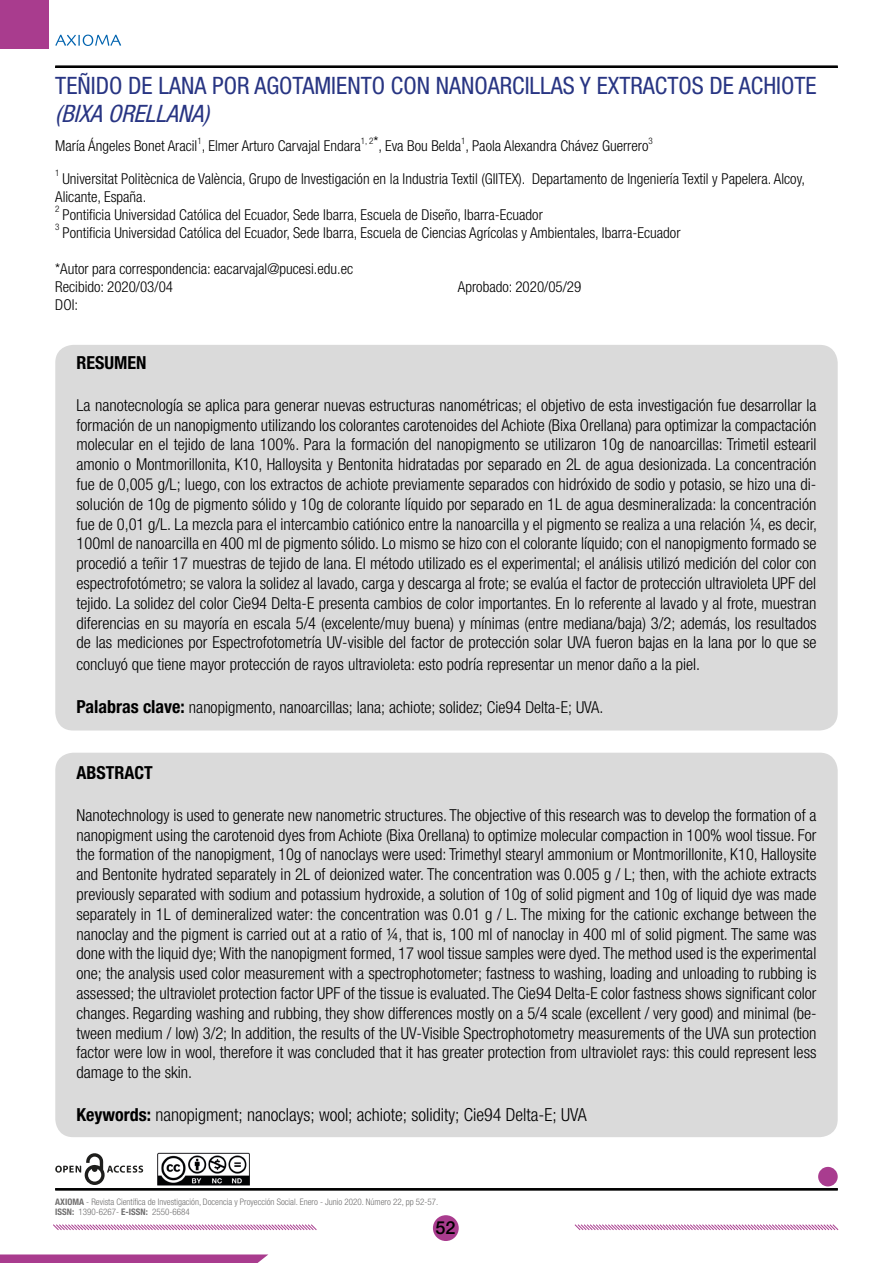
<style>
.page{position:relative;width:893px;height:1263px;background:#fff}
.page>*{position:absolute;margin:0;border:0;box-sizing:border-box;transform-origin:0 0}
.t1{font:condensed 24px "Helvetica Neue LT Std";color:#283583}
.t2{font:italic condensed 24px "Helvetica Neue LT Std";color:#283583}
.t3{font:300 condensed 18px "Helvetica Neue LT Std";color:#000}
.t4{font:700 condensed 18px "Helvetica Neue LT Std";color:#000}
.t5{font:500 18px "Helvetica Neue LT Std";color:#000}
.t6{font:300 condensed 16.5px/19.8px "Helvetica Neue LT Std";color:#000;text-align:justify}
.t7{font:300 condensed 15px/18px "Helvetica Neue LT Std";color:#000}
.t8{font:300 condensed 9px/10.8px "Helvetica Neue LT Std";color:#706f6f}
.t9{font:300 condensed 9px "Helvetica Neue LT Std";color:#000}
.s1{font-weight:700;font-size:18px}
.s2{font-weight:700}
</style>
<div class="page">
<div style="left:433px;top:1215px;width:26px;height:26px;background:#a93c8e;border-radius:50%"></div>
<svg style="left:53px;top:1224px;width:786px;height:6px"></svg>
<svg style="left:0;top:1254px;width:268px;height:9px;background:#af4a96"></svg>
<div style="left:0;top:0;width:49px;height:49px;background:#a93c8e"></div>
<svg style="left:55px;top:35px;width:66px;height:11px"></svg>
<hr style="left:55px;top:66px;width:783px;height:1px;background:#000">
<hr style="left:55px;top:67px;width:783px;height:1px;background:#000">
<hr style="left:55px;top:1188px;width:783px;height:1px;background:#000">
<hr style="left:55px;top:1189px;width:783px;height:1px;background:#000">
<div style="left:55px;top:345px;width:783px;height:385px;background:#dadada;border-radius:18px"></div>
<div style="left:55px;top:753px;width:783px;height:384px;background:#dadada;border-radius:18px"></div>
<svg style="left:55px;top:1153px;width:88px;height:32px"></svg>
<img style="left:157px;top:1152px;width:93px;height:34px">
<div style="left:818px;top:1167px;width:20px;height:19px;background:#a93c8f;border-radius:50%"></div>
<h1 class="t1" style="left:55px;top:71px;width:763px">TEÑIDO DE LANA POR AGOTAMIENTO CON NANOARCILLAS Y EXTRACTOS DE ACHIOTE</h1>
<h1 class="t2" style="left:55px;top:100px;width:162px">(BIXAORELLANA)</h1>
<p class="t7" style="left:55px;top:137px;width:595px">María Ángeles Bonet Aracil , Elmer Arturo Carvajal Endara<sup>1,</sup> <sup>2</sup>*, Eva Bou Belda , Paola Alexandra Chávez Guerrero</p>
<p class="t9" style="left:197px;top:135px;width:6px">1</p>
<p class="t9" style="left:461px;top:135px;width:6px">1</p>
<p class="t9" style="left:648px;top:135px;width:6px">3</p>
<p class="t9" style="left:55px;top:168px;width:6px">1</p>
<p class="t7" style="left:55px;top:169px;width:751px;text-indent:7px">Universitat Politècnica de València, Grupo de Investigación en la Industria Textil (GIITEX). Departamento de Ingeniería Textil y Papelera. Alcoy,<br>Alicante, España.</p>
<p class="t9" style="left:55px;top:204px;width:6px">2</p>
<p class="t7" style="left:62px;top:205px;width:482px">Pontificia Universidad Católica del Ecuador, Sede Ibarra, Escuela de Diseño, Ibarra-Ecuador</p>
<p class="t9" style="left:55px;top:222px;width:6px">3</p>
<p class="t7" style="left:62px;top:223px;width:620px">Pontificia Universidad Católica del Ecuador, Sede Ibarra, Escuela de Ciencias Agrícolas y Ambientales, Ibarra-Ecuador</p>
<p class="t7" style="left:55px;top:259px;width:299px">*Autor para correspondencia: eacarvajal@pucesi.edu.ec<br>Recibido: 2020/03/04</p>
<p class="t7" style="left:458px;top:277px;width:125px">Aprobado: 2020/05/29</p>
<p class="t7" style="left:55px;top:295px;width:24px">DOI:</p>
<p class="t4" style="left:77px;top:352px;width:72px">RESUMEN</p>
<p class="t6" style="left:77px;top:395px;width:742px">La nanotecnología se aplica para generar nuevas estructuras nanométricas; el objetivo de esta investigación fue desarrollar la formación de un nanopigmento utilizando los colorantes carotenoides del Achiote (Bixa Orellana) para optimizar la compactación molecular en el tejido de lana 100%. Para la formación del nanopigmento se utilizaron 10g de nanoarcillas: Trimetil estearil amonio o Montmorillonita, K10, Halloysita y Bentonita hidratadas por separado en 2L de agua desionizada. La concentración fue de 0,005 g/L; luego, con los extractos de achiote previamente separados con hidróxido de sodio y potasio, se hizo una di&shy;solución de 10g de pigmento sólido y 10g de colorante líquido por separado en 1L de agua desmineralizada: la concentración fue de 0,01 g/L. La mezcla para el intercambio catiónico entre la nanoarcilla y el pigmento se realiza a una relación ¼, es decir, 100ml de nanoarcilla en 400 ml de pigmento sólido. Lo mismo se hizo con el colorante líquido; con el nanopigmento formado se procedió a teñir 17 muestras de tejido de lana. El método utilizado es el experimental; el análisis utilizó medición del color con espectrofotómetro; se valora la solidez al lavado, carga y descarga al frote; se evalúa el factor de protección ultravioleta UPF del tejido. La solidez del color Cie94 Delta-E presenta cambios de color importantes. En lo referente al lavado y al frote, muestran diferencias en su mayoría en escala 5/4 (excelente/muy buena) y mínimas (entre mediana/baja) 3/2; además, los resultados de las mediciones por Espectrofotometría UV-visible del factor de protección solar UVA fueron bajas en la lana por lo que se</p>
<p class="t6" style="left:77px;top:654px;width:625px">concluyó que tiene mayor protección de rayos ultravioleta: esto podría representar un menor daño a la piel.</p>
<p class="t6" style="left:77px;top:697px;width:528px"><span class="s1">Palabras clave:</span> nanopigmento, nanoarcillas; lana; achiote; solidez; Cie94 Delta-E; UVA.</p>
<p class="t4" style="left:77px;top:762px;width:78px">ABSTRACT</p>
<p class="t6" style="left:77px;top:805px;width:741px">Nanotechnology is used to generate new nanometric structures. The objective of this research was to develop the formation of a nanopigment using the carotenoid dyes from Achiote (Bixa Orellana) to optimize molecular compaction in 100% wool tissue. For the formation of the nanopigment, 10g of nanoclays were used: Trimethyl stearyl ammonium or Montmorillonite, K10, Halloysite and Bentonite hydrated separately in 2L of deionized water. The concentration was 0.005 g / L; then, with the achiote extracts previously separated with sodium and potassium hydroxide, a solution of 10g of solid pigment and 10g of liquid dye was made separately in 1L of demineralized water: the concentration was 0.01 g / L. The mixing for the cationic exchange between the nanoclay and the pigment is carried out at a ratio of ¼, that is, 100 ml of nanoclay in 400 ml of solid pigment. The same was done with the liquid dye; With the nanopigment formed, 17 wool tissue samples were dyed. The method used is the experimental one; the analysis used color measurement with a spectrophotometer; fastness to washing, loading and unloading to rubbing is assessed; the ultraviolet protection factor UPF of the tissue is evaluated. The Cie94 Delta-E color fastness shows significant color changes. Regarding washing and rubbing, they show differences mostly on a 5/4 scale (excellent / very good) and minimal (be&shy;tween medium / low) 3/2; In addition, the results of the UV-Visible Spectrophotometry measurements of the UVA sun protection factor were low in wool, therefore it was concluded that it has greater protection from ultraviolet rays: this could represent less damage to the skin.</p>
<p class="t3" style="left:77px;top:1105px;width:512px"><span class="s2">Keywords:</span> nanopigment; nanoclays; wool; achiote; solidity; Cie94 Delta-E; UVA</p>
<p class="t8" style="left:55px;top:1196px;width:384px"><span class="s2">AXIOMA</span> - Revista Científica de Investigación, Docencia y Proyección Social. Enero - Junio 2020. Número 22, pp 52-57.<br><span class="s2">ISSN:</span> 1390-6267- <span class="s2">E-ISSN:</span> 2550-6684</p>
<p class="t5" style="left:436px;top:1216px;width:22px">52</p>
</div>
